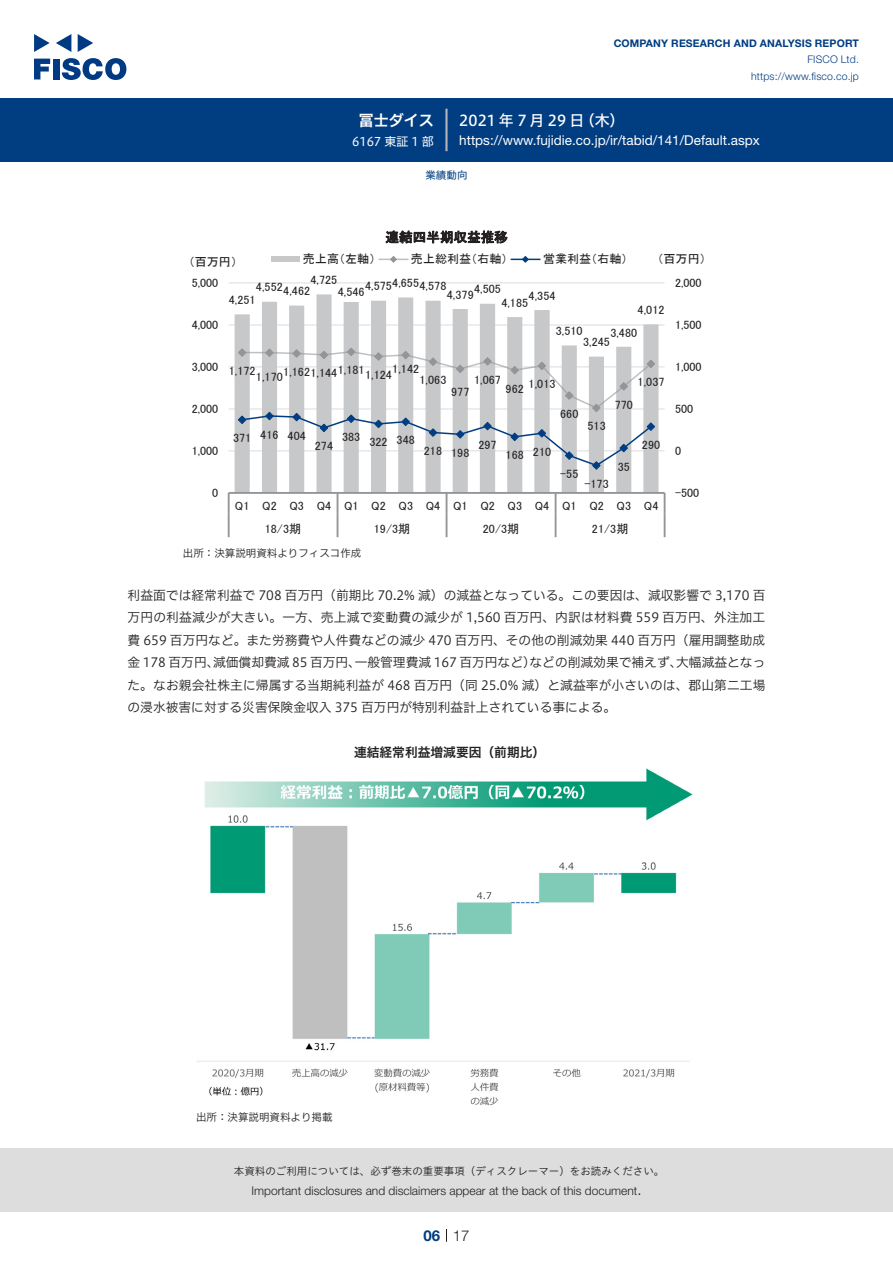
<style>
.page{position:relative;width:893px;height:1263px;background:#fff}
.page>*{position:absolute;margin:0;border:0;box-sizing:border-box;transform-origin:0 0}
.t1{font:15px "Hiragino UD Sans F Std N W5";letter-spacing:.01em;color:#fff}
.t2{font:15px "Hiragino UD Sans F Std N W6";color:#fff}
.t3{font:300 15px "Helvetica Neue LT Std";color:#231f20}
.t4{font:700 15px "Helvetica Neue LT Std";color:#003d81}
.t5{font:13.5px "Helvetica Neue LT Std";color:#fff}
.t6{font:13.5px "MS P Gothic";letter-spacing:.01em;color:#231f20}
.t7{font:12.75px/22.5px "Hiragino UD Sans F Std N W3";color:#231f20;text-align:right}
.t8{font:12.75px "Hiragino UD Sans F Std N W6";color:#231f20}
.t9{font:12.15px "MS P Gothic";letter-spacing:.005em;color:#231f20}
.t10{font:12px "MS P Gothic";letter-spacing:.005em;color:#231f20}
.t11{font:300 12px "Helvetica Neue LT Std";color:#231f20}
.t12{font:12px "Hiragino UD Sans F Std N W4";color:#fff}
.t13{font:10.5px "Hiragino UD Sans Std W3";color:#231f20}
.t14{font:700 10.5px "Helvetica Neue LT Std";letter-spacing:.015em;color:#003d81}
.t15{font:300 10.5px/16.5px "Helvetica Neue LT Std";letter-spacing:.015em;color:#003d81;text-align:right}
.t16{font:10.5px "Hiragino UD Sans F Std N W3";color:#231f20}
.t17{font:10.5px "Hiragino UD Sans F Std N W4";color:#003d81}
.s1{font-size:12.15px}
</style>
<div class="page">
<div style="left:0;top:1148px;width:893px;height:64px;background:#ddd"></div>
<svg style="left:34px;top:59px;width:16px;height:20px"></svg>
<div style="left:53px;top:59px;width:6px;height:20px;background:#003a83"></div>
<svg style="left:62px;top:58px;width:64px;height:22px"></svg>
<svg style="left:34px;top:34px;width:16px;height:18px"></svg>
<svg style="left:78px;top:34px;width:15px;height:18px"></svg>
<svg style="left:56px;top:34px;width:15px;height:18px"></svg>
<div style="left:0;top:98px;width:893px;height:64px;background:#003d81"></div>
<hr style="left:445px;top:109px;width:3px;height:42px;background:#b5b5b6">
<svg style="left:446px;top:1229px;width:1px;height:13px"></svg>
<hr style="left:229px;top:450px;width:436px;height:1px;background:#dfe0e2">
<hr style="left:229px;top:408px;width:436px;height:1px;background:#dfe0e2">
<hr style="left:229px;top:366px;width:436px;height:1px;background:#dfe0e2">
<hr style="left:229px;top:324px;width:436px;height:2px;background:#dfe0e2">
<hr style="left:229px;top:282px;width:436px;height:1px;background:#dfe0e2">
<svg style="left:235px;top:294px;width:423px;height:198px"></svg>
<hr style="left:229px;top:492px;width:436px;height:2px;background:#939598">
<hr style="left:228px;top:493px;width:2px;height:20px;background:#939598">
<hr style="left:664px;top:493px;width:2px;height:20px;background:#939598">
<hr style="left:228px;top:513px;width:2px;height:24px;background:#939598">
<svg style="left:337px;top:494px;width:1px;height:43px"></svg>
<svg style="left:446px;top:494px;width:1px;height:43px"></svg>
<svg style="left:555px;top:494px;width:1px;height:43px"></svg>
<hr style="left:664px;top:513px;width:2px;height:24px;background:#939598">
<svg style="left:237px;top:347px;width:419px;height:123px"></svg>
<div style="left:271px;top:256px;width:29px;height:6px;background:#c7c8ca"></div>
<svg style="left:379px;top:256px;width:29px;height:7px"></svg>
<svg style="left:511px;top:256px;width:29px;height:7px"></svg>
<img style="left:197px;top:768px;width:496px;height:338px">
<p class="t2" style="left:359px;top:109px;width:77px">冨士ダイス</p>
<p class="t12" style="left:352px;top:132px;width:83px">6167 東証 1 部</p>
<p class="t14" style="left:614px;top:37px;width:247px">COMPANY RESEARCH AND ANALYSIS REPORT</p>
<p class="t15" style="left:751px;top:51px;width:109px">FISCO Ltd. https://www.fisco.co j p.</p>
<p class="t1" style="left:580px;top:109px;width:46px">（木(</p>
<p class="t1" style="left:459px;top:109px;width:127px">2021年 7月29 日</p>
<p class="t5" style="left:459px;top:132px;width:302px">https://www.fujidie.co j p. /i r/ tabid/141/Default.aspx</p>
<p class="t17" style="left:425px;top:167px;width:43px">業績動向</p>
<p class="t10" style="left:189px;top:256px;width:50px">（百万円）</p>
<p class="t10" style="left:303px;top:253px;width:74px">売上高（左軸）</p>
<p class="t6" style="left:385px;top:230px;width:124px">連結四半期収益推移</p>
<p class="t10" style="left:411px;top:253px;width:98px">売上総利益（右軸）</p>
<p class="t10" style="left:543px;top:253px;width:86px">営業利益（右軸(</p>
<p class="t10" style="left:192px;top:277px;width:28px">5,000</p>
<p class="t10" style="left:310px;top:274px;width:28px">4,725</p>
<p class="t10" style="left:365px;top:278px;width:83px"><span class="s1">4,575</span>4,6554,578</p>
<p class="t9" style="left:447px;top:288px;width:56px">4,379<sup>4,505</sup></p>
<p class="t10" style="left:256px;top:281px;width:56px">4,552<span class="s1">4,462</span></p>
<p class="t9" style="left:338px;top:286px;width:28px">4,546</p>
<p class="t10" style="left:529px;top:289px;width:28px">4,354</p>
<p class="t10" style="left:229px;top:294px;width:28px">4,251</p>
<p class="t10" style="left:501px;top:297px;width:28px">4,185</p>
<p class="t10" style="left:657px;top:253px;width:50px">（百万円(</p>
<p class="t10" style="left:638px;top:304px;width:28px">4,012</p>
<p class="t10" style="left:675px;top:277px;width:28px">2,000</p>
<p class="t10" style="left:192px;top:319px;width:28px">4,000</p>
<p class="t10" style="left:556px;top:325px;width:28px">3,510</p>
<p class="t10" style="left:610px;top:326px;width:28px">3,480</p>
<p class="t10" style="left:583px;top:336px;width:28px">3,245</p>
<p class="t10" style="left:675px;top:319px;width:28px">1,500</p>
<p class="t10" style="left:192px;top:360px;width:28px">3,000</p>
<p class="t10" style="left:229px;top:365px;width:28px">1,172</p>
<p class="t10" style="left:256px;top:366px;width:137px">1,1701,1621,1441,181<span class="s1">1,124</span></p>
<p class="t9" style="left:392px;top:363px;width:28px">1,142</p>
<p class="t10" style="left:474px;top:374px;width:28px">1,067</p>
<p class="t10" style="left:420px;top:374px;width:28px">1,063</p>
<p class="t10" style="left:529px;top:378px;width:28px">1,013</p>
<p class="t10" style="left:506px;top:382px;width:20px">962</p>
<p class="t10" style="left:451px;top:386px;width:20px">977</p>
<p class="t10" style="left:638px;top:376px;width:28px">1,037</p>
<p class="t10" style="left:675px;top:360px;width:28px">1,000</p>
<p class="t10" style="left:192px;top:402px;width:28px">2,000</p>
<p class="t10" style="left:560px;top:408px;width:20px">660</p>
<p class="t10" style="left:615px;top:398px;width:20px">770</p>
<p class="t10" style="left:675px;top:402px;width:20px">500</p>
<p class="t10" style="left:192px;top:444px;width:28px">1,000</p>
<p class="t10" style="left:233px;top:432px;width:20px">371</p>
<p class="t10" style="left:260px;top:428px;width:20px">416</p>
<p class="t10" style="left:288px;top:429px;width:20px">404</p>
<p class="t10" style="left:315px;top:440px;width:20px">274</p>
<p class="t10" style="left:342px;top:431px;width:20px">383</p>
<p class="t10" style="left:369px;top:436px;width:20px">322</p>
<p class="t9" style="left:397px;top:434px;width:20px">348</p>
<p class="t10" style="left:478px;top:438px;width:20px">297</p>
<p class="t10" style="left:424px;top:445px;width:20px">218</p>
<p class="t10" style="left:533px;top:445px;width:20px">210</p>
<p class="t10" style="left:451px;top:447px;width:20px">198</p>
<p class="t10" style="left:506px;top:449px;width:20px">168</p>
<p class="t10" style="left:587px;top:420px;width:20px">513</p>
<p class="t10" style="left:642px;top:439px;width:20px">290</p>
<p class="t10" style="left:675px;top:444px;width:8px">0</p>
<p class="t10" style="left:212px;top:486px;width:8px">0</p>
<p class="t10" style="left:560px;top:468px;width:20px">-55</p>
<p class="t10" style="left:584px;top:478px;width:26px">-173</p>
<p class="t10" style="left:618px;top:460px;width:14px">35</p>
<p class="t10" style="left:675px;top:486px;width:26px">-500</p>
<p class="t10" style="left:235px;top:500px;width:16px">Q1</p>
<p class="t10" style="left:262px;top:500px;width:16px">Q2</p>
<p class="t10" style="left:289px;top:500px;width:16px">Q3</p>
<p class="t10" style="left:317px;top:500px;width:16px">Q4</p>
<p class="t10" style="left:344px;top:500px;width:16px">Q1</p>
<p class="t10" style="left:371px;top:500px;width:16px">Q2</p>
<p class="t10" style="left:399px;top:500px;width:16px">Q3</p>
<p class="t10" style="left:426px;top:500px;width:16px">Q4</p>
<p class="t10" style="left:453px;top:500px;width:16px">Q1</p>
<p class="t10" style="left:480px;top:500px;width:16px">Q2</p>
<p class="t10" style="left:508px;top:500px;width:16px">Q3</p>
<p class="t10" style="left:535px;top:500px;width:16px">Q4</p>
<p class="t10" style="left:562px;top:500px;width:16px">Q1</p>
<p class="t10" style="left:589px;top:500px;width:16px">Q2</p>
<p class="t10" style="left:617px;top:500px;width:16px">Q3</p>
<p class="t10" style="left:644px;top:500px;width:16px">Q4</p>
<p class="t10" style="left:265px;top:522px;width:38px">18/3期</p>
<p class="t10" style="left:374px;top:522px;width:38px">19/3期</p>
<p class="t10" style="left:483px;top:522px;width:38px">20/3期</p>
<p class="t10" style="left:592px;top:522px;width:38px">21/3期</p>
<p class="t16" style="left:183px;top:545px;width:180px">出所：決算説明資料よりフィスコ作成</p>
<p class="t7" style="left:128px;top:583px;width:639px">利益面では経常利益で 708 百万円（前期比 70.2% 減）の減益となっている。この要因は、減収影響で 3,170 百万円の利益減少が大きい。一方、売上減で変動費の減少が 1,560 百万円、内訳は材料費 559 百万円、外注加工費 659 百万円など。また労務費や人件費などの減少 470 百万円、その他の削減効果 440 百万円（雇用調整助成大幅減益となっ</p>
<p class="t7" style="left:355px;top:650px;width:183px">一般管理費減 167 百万円など）</p>
<p class="t7" style="left:529px;top:650px;width:154px">などの削減効果で補えず、</p>
<p class="t7" style="left:213px;top:650px;width:149px">減価償却費減 85 百万円、</p>
<p class="t7" style="left:128px;top:650px;width:639px;text-align:left">金 178 百万円、<br>た。なお親会社株主に帰属する当期純利益が 468 百万円（同 25.0% 減）と減益率が小さいのは、郡山第二工場の浸水被害に対する災害保険金収入 375 百万円が特別利益計上されている事による。</p>
<p class="t8" style="left:354px;top:743px;width:193px">連結経常利益増減要因（前期比(</p>
<p class="t16" style="left:196px;top:1109px;width:138px">出所：決算説明資料より掲載</p>
<p class="t13" style="left:234px;top:1163px;width:432px">本資料のご利用については、必ず巻末の重要事項（ディスクレーマー）をお読みください。</p>
<p class="t3" style="left:637px;top:1180px;width:6px">.</p>
<p class="t11" style="left:251px;top:1183px;width:387px">Important disclosures and disclaimers appear at the back of this document</p>
<p class="t4" style="left:423px;top:1226px;width:18px">06</p>
<p class="t3" style="left:453px;top:1226px;width:18px">17</p>
</div>
